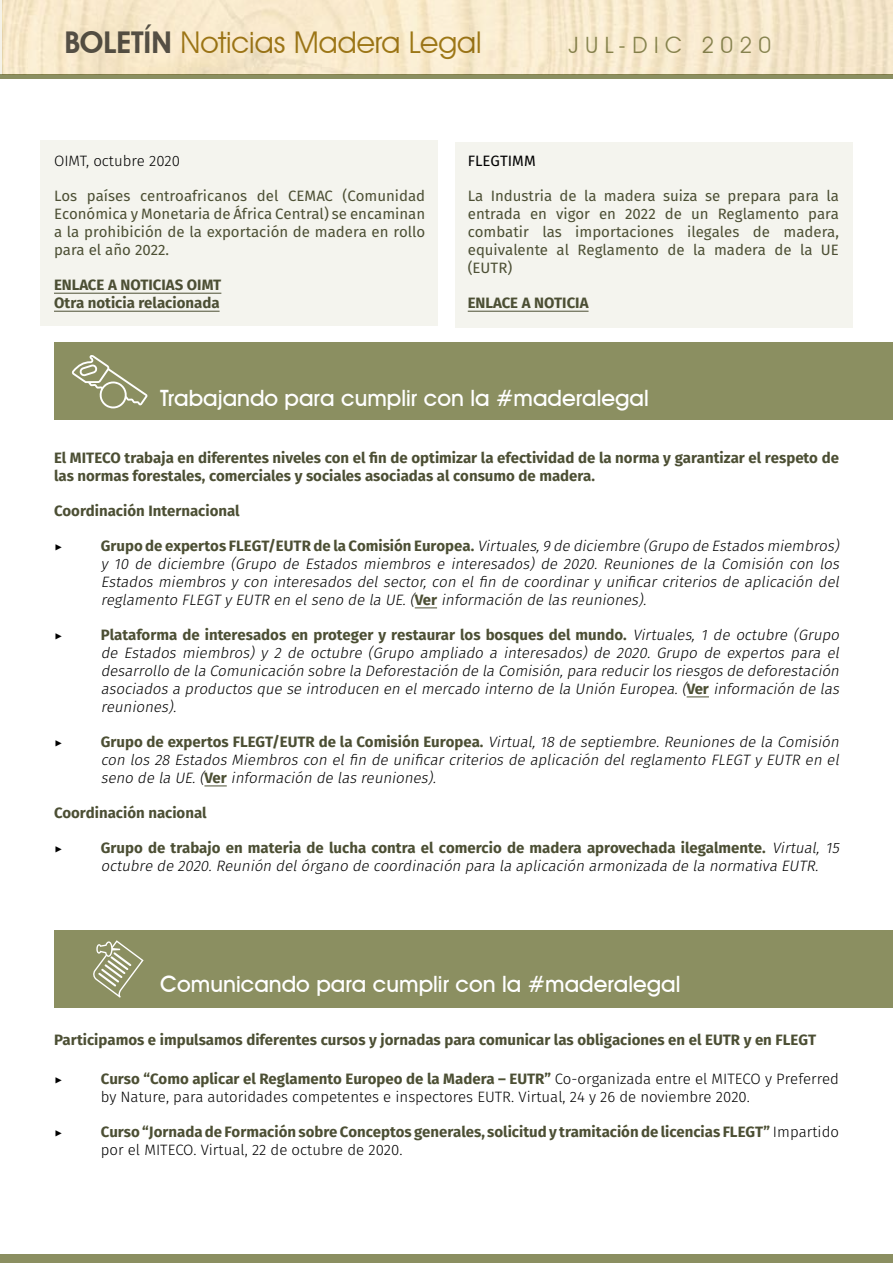
<style>
.page{position:relative;width:893px;height:1263px;background:#fff}
.page>*{position:absolute;margin:0;border:0;box-sizing:border-box;transform-origin:0 0}
.t1{font:30px "Avant Garde IT Cby BT";color:#a0801c}
.t2{font:500 22.5px "Avant Garde IT Cby BT";color:#fff}
.t3{font:22.5px "Avant Garde IT Cby BT";letter-spacing:.295em;color:#8b8f61}
.t4{font:italic 300 15px/18px "Fira Sans";letter-spacing:-.01em;color:#000;text-align:justify}
.t5{font:700 15px/18px "Fira Sans";color:#4c4f34}
.t6{font:15px/18px "Fira Sans";color:#4c4f34;text-align:justify}
.t7{font:300 15px/18px "Fira Sans";color:#000}
.t8{font:15px "Fira Sans";color:#000}
.t9{font:15px "Modern Pictograms";color:#000}
.s1{font-weight:600;color:#575756}
.s2{font-weight:700;font-style:normal;color:#4c4f34}
.s3{font-weight:700;color:#4c4f34}
.s4{font-weight:300;color:#000}
</style>
<div class="page">
<div style="left:455px;top:142px;width:398px;height:185px;background:#f4f4ee"></div>
<div style="left:40px;top:141px;width:397px;height:185px;background:#f4f4ee"></div>
<hr style="left:0;top:0;width:2px;height:78px;background:#a0801c">
<div style="left:0;top:74px;width:893px;height:5px;background:#8b8f61"></div>
<div style="left:0;top:1254px;width:893px;height:9px;background:#8b8f61"></div>
<div style="left:54px;top:343px;width:839px;height:77px;background:#8b8f61"></div>
<svg style="left:72px;top:355px;width:76px;height:54px"></svg>
<div style="left:54px;top:930px;width:839px;height:78px;background:#8b8f61"></div>
<svg style="left:93px;top:940px;width:51px;height:58px"></svg>
<svg style="left:415px;top:607px;width:22px;height:1px"></svg>
<svg style="left:687px;top:696px;width:22px;height:1px"></svg>
<svg style="left:204px;top:785px;width:23px;height:1px"></svg>
<img style="left:2px;top:0;width:891px;height:74px">
<hr style="left:54px;top:293px;width:167px;height:1px;background:#4c4f34">
<hr style="left:54px;top:311px;width:166px;height:1px;background:#4c4f34">
<hr style="left:468px;top:311px;width:120px;height:1px;background:#4c4f34">
<h1 class="t1" style="left:64px;top:24px;width:419px"><span class="s1">BOLETÍN</span> Noticias Madera Legal</h1>
<h2 class="t3" style="left:569px;top:31px;width:204px">JUL-DIC 2020</h2>
<p class="t7" style="left:54px;top:152px;width:128px">OIMT, octubre 2020</p>
<p class="t6" style="left:54px;top:187px;width:373px">Los países centroafricanos del CEMAC (Comunidad Económica y Monetaria de África Central) se encaminan a la prohibición de la exportación de madera en rollo para el año 2022.</p>
<p class="t5" style="left:54px;top:275px;width:169px">ENLACE A NOTICIAS OIMT<br>Otra noticia relacionada</p>
<p class="t8" style="left:468px;top:150px;width:70px">FLEGTIMM</p>
<p class="t6" style="left:468px;top:187px;width:373px">La Industria de la madera suiza se prepara para la entrada en vigor en 2022 de un Reglamento para combatir las importaciones ilegales de madera, equivalente al Reglamento de la madera de la UE (EUTR)</p>
<p class="t5" style="left:468px;top:293px;width:122px">ENLACE A NOTICIA</p>
<h2 class="t2" style="left:160px;top:384px;width:490px">Trabajando para cumplir con la #maderalegal</h2>
<p class="t5" style="left:54px;top:448px;width:786px">El MITECO trabaja en diferentes niveles con el fin de optimizar la efectividad de la norma y garantizar el respeto de las normas forestales, comerciales y sociales asociadas al consumo de madera.</p>
<p class="t5" style="left:54px;top:501px;width:187px">Coordinación Internacional</p>
<p class="t9" style="left:54px;top:539px;width:10px">&gt;</p>
<p class="t4" style="left:101px;top:537px;width:743px"><span class="s2">G ru po d e expe rtos FLEGT/ E UTR d e la Co m isió n E u ro pea.</span> Virtuales,9 de diciembre (Grupo de Estados miembros) y 10 de diciembre (Grupo de Estados miembros e interesados) de 2020. Reuniones de la Comisión con los Estados miembros y con interesados del sector, con el fin de coordinar y unificar criterios de aplicación del reglamento FLEGT y EUTR en elseno de la UE.(<span class="s2">Ve r</span> información de las reuniones).</p>
<p class="t9" style="left:54px;top:628px;width:10px">&gt;</p>
<p class="t4" style="left:101px;top:626px;width:743px"><span class="s2">Plataforma de interesados en proteger y restaurar los bosques del mundo.</span> Virtuales, 1 de octubre (Grupo de Estados miembros) y 2 de octubre (Grupo ampliado a interesados) de 2020. Grupo de expertos para el desarrollo de la Comunicación sobre la Deforestación de la Comisión,para reducirlos riesgos de deforestación asociados a productos que se introducen en elmercado interno de la Unión Europea.(<span class="s2">Ve r</span> información de las reuniones).</p>
<p class="t9" style="left:54px;top:735px;width:10px">&gt;</p>
<p class="t4" style="left:101px;top:733px;width:743px"><span class="s2">Grupo de expertos FLEGT/EUTR de la Comisión Europea.</span> Virtual,18 de septiembre.Reuniones de la Comisión con los 28 Estados Miembros con el fin de unificar criterios de aplicación del reglamento FLEGT y EUTR en el seno de la UE.(<span class="s2">Ve r</span> información de las reuniones).</p>
<p class="t5" style="left:54px;top:803px;width:154px">Coordinación nacional</p>
<p class="t9" style="left:54px;top:841px;width:10px">&gt;</p>
<p class="t4" style="left:101px;top:839px;width:743px"><span class="s2">Grupo de trabajo en materia de lucha contra el comercio de madera aprovechada ilegalmente.</span> Virtual, 15 octubre de 2020.Reunión delórgano de coordinación para la aplicación armonizada de la normativa EUTR.</p>
<h2 class="t2" style="left:160px;top:971px;width:522px">Comunicando para cumplir con la #maderalegal</h2>
<p class="t5" style="left:54px;top:1030px;width:764px">Participamos e impulsamos diferentes cursos y jornadas para comunicar las obligaciones en el EUTR y en FLEGT</p>
<p class="t9" style="left:54px;top:1072px;width:10px">&gt;</p>
<p class="t7" style="left:101px;top:1070px;width:740px"><span class="s3">Curso “Como aplicar el Reglamento Europeo de la Madera – EUTR”</span> Co-organizada entre el MITECO y Preferred by Nature, para autoridades competentes e inspectores EUTR. Virtual, 24 y 26 de noviembre 2020.</p>
<p class="t9" style="left:54px;top:1125px;width:10px">&gt;</p>
<p class="t5" style="left:101px;top:1122px;width:740px">Curso “Jornada de Formación sobre Conceptos generales, solicitud y tramitación de licencias FLEGT” <span class="s4">Impartido por el MITECO. Virtual, 22 de octubre de 2020.</span></p>
</div>
